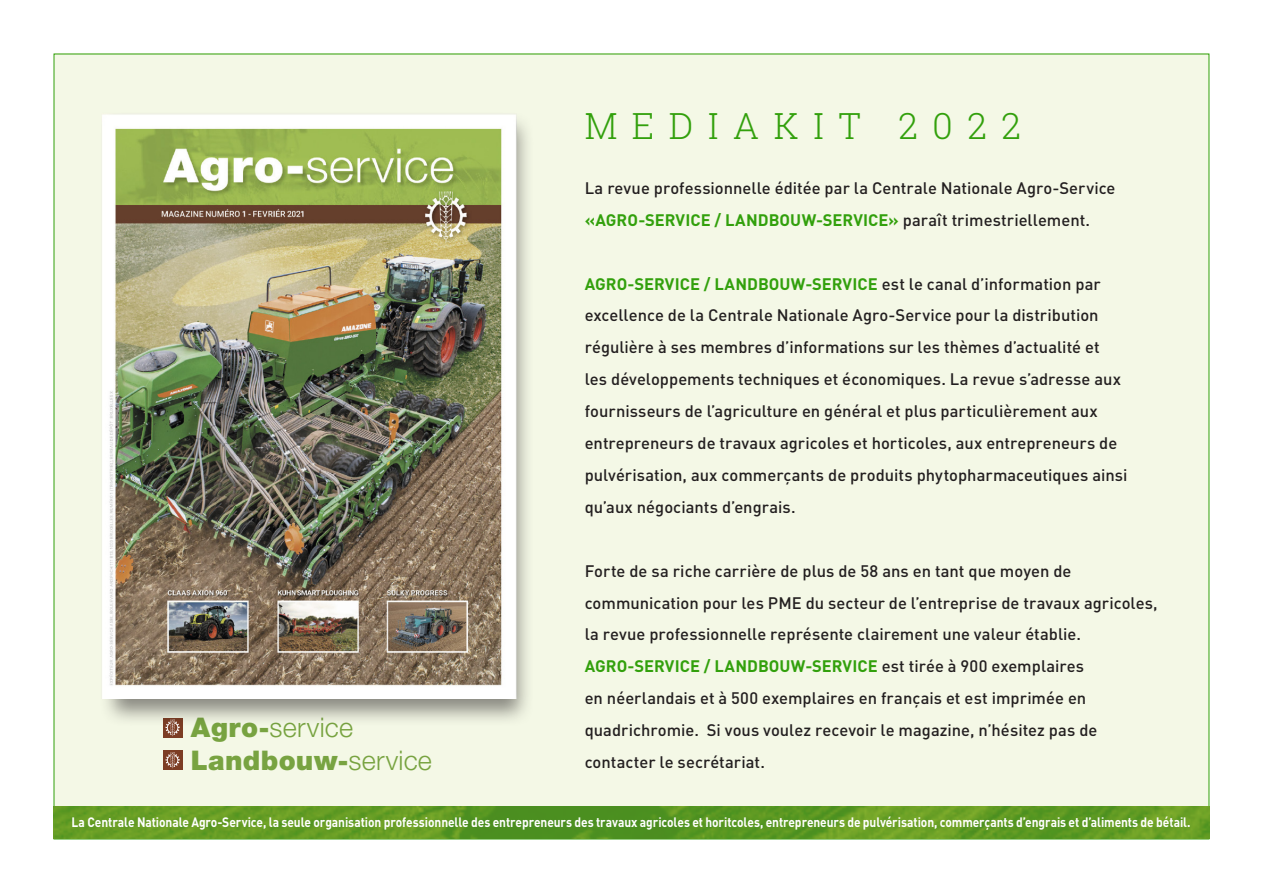
<style>
.page{position:relative;width:1263px;height:893px;background:#fff}
.page>*{position:absolute;margin:0;border:0;box-sizing:border-box;transform-origin:0 0}
.t1{font:300 36px "Roboto Slab";letter-spacing:.4em;color:#32a00c}
.t2{font:900 27.15px "Helvetica Neue LT Std";letter-spacing:.01em;color:#78a341}
.t3{font:300 27.15px "Helvetica Neue LT Std";letter-spacing:.01em;color:#78a341}
.Brood{font:500 16.5px/32px "DIN";color:#231f20}
.Brood-2{font:700 13.5px "DIN";letter-spacing:-.01em;color:#fff;scale:.89 1}
.s1{font-weight:700;color:#32a00c}
.s2{font-weight:900}
.s3{font-weight:900;font-size:25.95px}
.s4{font-size:25.95px}
.s5{font-weight:300}
</style>
<div class="page">
<div style="left:54px;top:54px;width:1155px;height:758px;background:#f4f8e6"></div>
<img style="left:53px;top:806px;width:1157px;height:33px">
<div style="left:163px;top:718px;width:19px;height:19px;background:#7c3d24"></div>
<img style="left:165px;top:727px;width:15px;height:10px">
<div style="left:163px;top:750px;width:19px;height:20px;background:#7c3d24"></div>
<img style="left:165px;top:752px;width:15px;height:17px">
<div style="left:99px;top:111px;width:435px;height:616px;background:#231f20;opacity:.51"></div>
<img style="left:102px;top:113px;width:415px;height:585px">
<p class="t1" style="left:585px;top:102px;width:438px">MEDIAKIT 2022</p>
<p class="Brood" style="left:585px;top:171px;width:532px">La revue professionnelle éditée par la Centrale Nationale Agro-Service <span class="s1">«AGRO-SERVICE / LANDBOUW-SERVICE»</span> paraît trimestriellement.</p>
<p class="t3" style="left:191px;top:711px;width:164px"><span class="s2">Agro</span><span class="s3">-</span>service</p>
<p class="t2" style="left:191px;top:744px;width:243px">Landbouw<span class="s4">-</span><span class="s5">service</span></p>
<p class="Brood" style="left:585px;top:267px;width:544px"><span class="s1">AGRO-SERVICE / LANDBOUW-SERVICE</span> est le canal d’information par excellence de la Centrale Nationale Agro-Service pour la distribution régulière à ses membres d’informations sur les thèmes d’actualité et<br>les développements techniques et économiques. La revue s’adresse aux fournisseurs de l’agriculture en général et plus particulièrement aux entrepreneurs de travaux agricoles et horticoles, aux entrepreneurs de pulvérisation, aux commerçants de produits phytopharmaceutiques ainsi qu’aux négociants d’engrais.</p>
<p class="Brood" style="left:585px;top:554px;width:574px">Forte de sa riche carrière de plus de 58 ans en tant que moyen de communication pour les PME du secteur de l’entreprise de travaux agricoles, la revue professionnelle représente clairement une valeur établie.</p>
<p class="Brood" style="left:585px;top:650px;width:514px"><span class="s1">AGRO-SERVICE / LANDBOUW-SERVICE</span> est tirée à 900 exemplaires en néerlandais et à 500 exemplaires en français et est imprimée en quadrichromie. Si vous voulez recevoir le magazine, n’hésitez pas de contacter le secrétariat.</p>
<p class="Brood-2" style="left:72px;top:813px;width:1259px">La Centrale Nationale Agro-Service, la seule organisation professionnelle des entrepreneurs des travaux agricoles et horitcoles, entrepreneurs de pulvérisation, commerçants d’engrais et d’aliments de bétail.</p>
</div>
